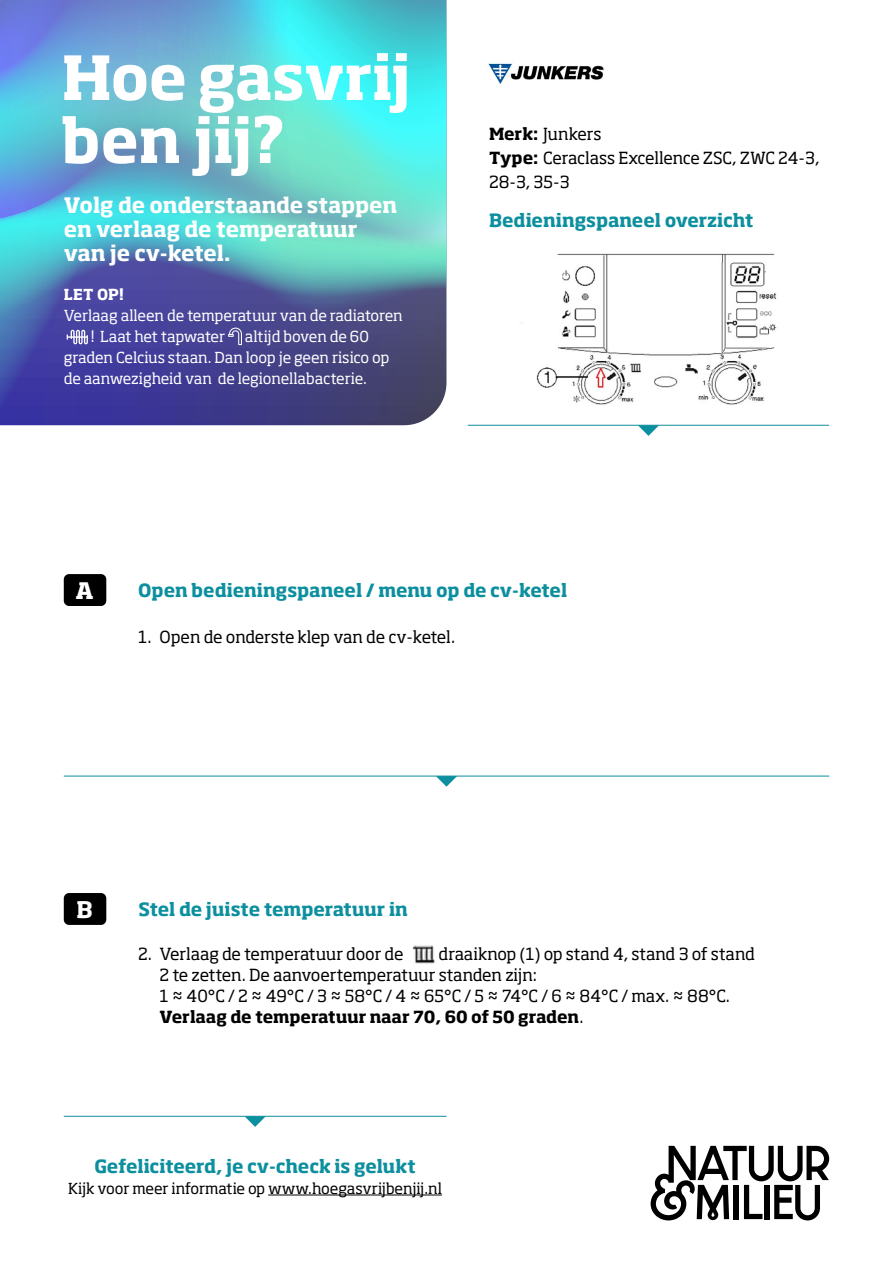
<style>
.page{position:relative;width:893px;height:1263px;background:#fff}
.page>*{position:absolute;margin:0;border:0;box-sizing:border-box;transform-origin:0 0}
.t1{font:700 60px/63px "Soho Std";letter-spacing:-.015em;color:#fff}
.t2{font:700 22.5px "Soho Std";color:#fff}
.t3{font:700 21px/24px "Soho Std";letter-spacing:-.01em;color:#fff}
.t4{font:700 18px "Soho Std";color:#0c8f9e}
.t5{font:16.5px/21px "Soho Std";letter-spacing:-.01em;color:#000}
.t6{font:15px/21px "Soho Std";letter-spacing:-.015em;color:#fff}
.t7{font:15px "Soho Std";color:#000}
.t8{font:700 15px "Soho Std";color:#fff}
.s1{font-weight:700}
</style>
<div class="page">
<svg style="left:0;top:0;width:446px;height:425px;background:#5196c5"></svg>
<svg style="left:0;top:72px;width:446px;height:326px;background:#569bba"></svg>
<svg style="left:67px;top:329px;width:21px;height:16px"></svg>
<svg style="left:228px;top:327px;width:14px;height:18px"></svg>
<hr style="left:468px;top:425px;width:361px;height:1px;background:#0c8f9e">
<svg style="left:638px;top:425px;width:21px;height:11px"></svg>
<svg style="left:651px;top:1146px;width:178px;height:74px"></svg>
<hr style="left:64px;top:1116px;width:382px;height:1px;background:#0c8f9e">
<svg style="left:244px;top:1116px;width:22px;height:11px"></svg>
<hr style="left:268px;top:1194px;width:174px;height:1px;background:#000">
<img style="left:412px;top:945px;width:23px;height:19px">
<svg style="left:437px;top:777px;width:19px;height:10px"></svg>
<hr style="left:64px;top:776px;width:765px;height:1px;background:#0c8f9e">
<div style="left:64px;top:574px;width:42px;height:32px;background:#000;border-radius:5px"></div>
<div style="left:64px;top:893px;width:42px;height:32px;background:#000;border-radius:5px"></div>
<img style="left:488px;top:63px;width:116px;height:21px">
<img style="left:536px;top:253px;width:241px;height:152px">
<h1 class="t1" style="left:62px;top:44px;width:350px">Hoe gasvrij ben jij?</h1>
<p class="t3" style="left:64px;top:193px;width:335px">Volg de onderstaande stappen en verlaag de temperatuur van je cv-ketel.</p>
<p class="t8" style="left:64px;top:285px;width:62px">LET OP!</p>
<p class="t6" style="left:91px;top:305px;width:314px;text-indent:-27px">Verlaag alleen de temperatuur van de radiatoren ! Laat het tapwater</p>
<p class="t6" style="left:64px;top:326px;width:327px;text-indent:181px">altijd boven de 60 graden Celcius staan. Dan loop je geen risico op de aanwezigheid van de legionellabacterie.</p>
<p class="t5" style="left:489px;top:122px;width:332px;line-height:24px"><span class="s1">Merk:</span> Junkers<br><span class="s1">Type:</span> Ceraclass Excellence ZSC, ZWC 24-3,<br>28-3, 35-3</p>
<p class="t4" style="left:489px;top:208px;width:266px">Bedieningspaneel overzicht</p>
<h2 class="t2" style="left:76px;top:576px;width:20px">A</h2>
<p class="t4" style="left:138px;top:579px;width:431px">Open bedieningspaneel / menu op de cv-ketel</p>
<p class="t5" style="left:138px;top:627px;width:318px">1. Open de onderste klep van de cv-ketel.</p>
<h2 class="t2" style="left:77px;top:895px;width:18px">B</h2>
<p class="t4" style="left:138px;top:898px;width:271px">Stel de juiste temperatuur in</p>
<p class="t5" style="left:138px;top:943px;width:267px">2. Verlaag de temperatuur door de</p>
<p class="t5" style="left:159px;top:943px;width:597px;text-indent:279px">draaiknop (1) op stand 4, stand 3 of stand 2 te zetten. De aanvoertemperatuur standen zijn:<br>1 ≈ 40°C / 2 ≈ 49°C / 3 ≈ 58°C / 4 ≈ 65°C / 5 ≈ 74°C / 6 ≈ 84°C / max. ≈ 88°C.<br><span class="s1">Verlaag de temperatuur naar 70, 60 of 50 graden</span>.</p>
<p class="t4" style="left:94px;top:1154px;width:323px">Gefeliciteerd, je cv-check is gelukt</p>
<p class="t7" style="left:68px;top:1179px;width:375px">Kijk voor meer informatie op www.hoegasvrijbenjij.nl</p>
</div>
